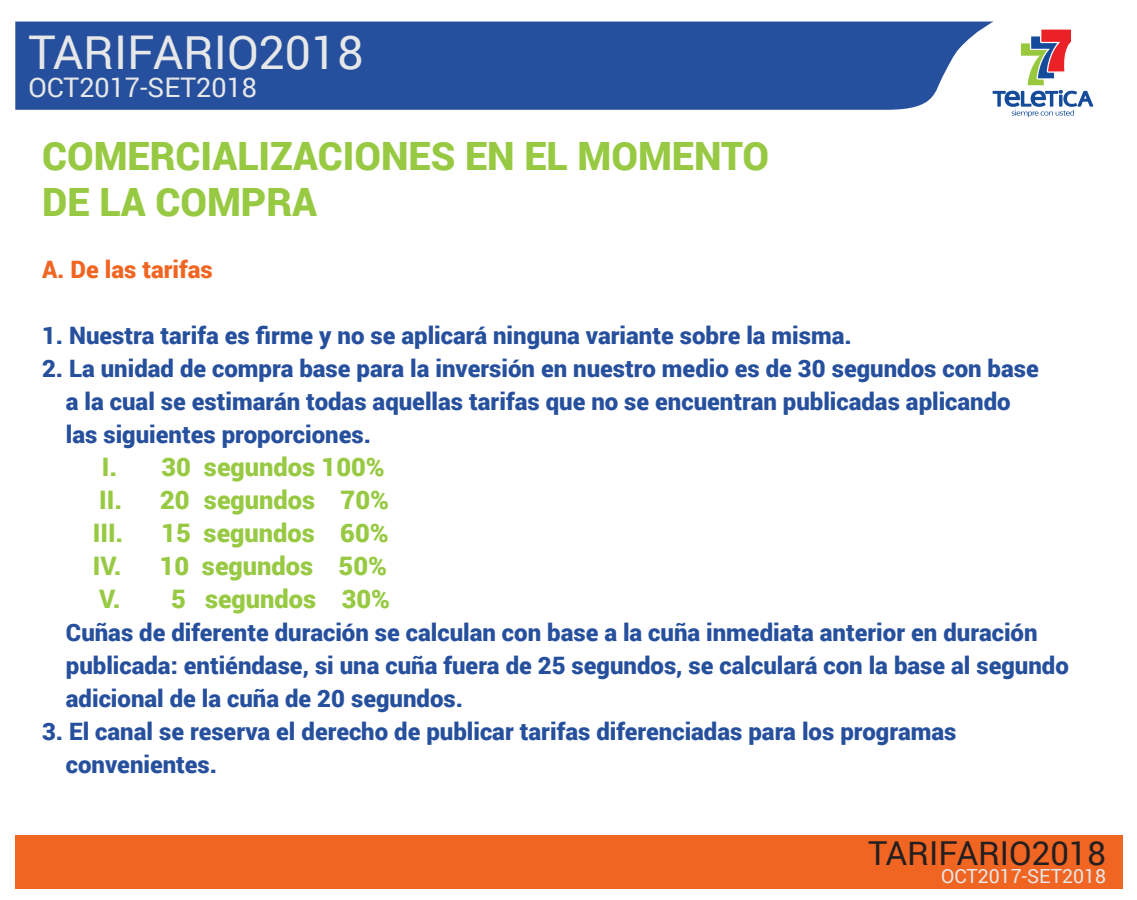
<style>
.page{position:relative;width:1137px;height:900px;background:#fff}
.page>*{position:absolute;margin:0;border:0;box-sizing:border-box;transform-origin:0 0}
.t1{font:46.5px "Roboto";color:#e6e7e8}
.t2{font:900 39px/46.8px "Roboto";color:#97c942}
.t3{font:33px "Roboto";color:#231f20}
.t4{font:27px "Roboto";color:#e6e7e8}
.t5{font:900 25.5px/33px "Roboto";color:#97c942}
.t6{font:900 24px/33px "Roboto";color:#26509d}
.t7{font:900 24px "Roboto";color:#f16522}
.t8{font:19.5px "Roboto";color:#e6e7e8}
</style>
<div class="page">
<div style="left:15px;top:22px;width:978px;height:88px;background:#26509d"></div>
<div style="left:15px;top:835px;width:1108px;height:54px;background:#f16522"></div>
<svg style="left:991px;top:28px;width:103px;height:89px"></svg>
<h1 class="t1" style="left:28px;top:19px;width:337px">TARIFARIO2018</h1>
<p class="t4" style="left:28px;top:68px;width:230px">OCT2017-SET2018</p>
<h2 class="t2" style="left:42px;top:131px;width:729px">COMERCIALIZACIONES EN EL MOMENTO<br>DE LA COMPRA</h2>
<p class="t7" style="left:42px;top:252px;width:172px">A. De las tarifas</p>
<p class="t6" style="left:42px;top:318px;width:811px">1. Nuestra tarifa es firme y no se aplicará ninguna variante sobre la misma.</p>
<p class="t6" style="left:66px;top:351px;width:974px;text-indent:-24px">2. La unidad de compra base para la inversión en nuestro medio es de 30 segundos con base a la cual se estimarán todas aquellas tarifas que no se encuentran publicadas aplicando las siguientes proporciones.</p>
<p class="t5" style="left:93px;top:449px;width:298px;text-indent:9px">I. 30 segundos 100%<br>II. 20 segundos 70%<br>III.</p>
<p class="t5" style="left:93px;top:515px;width:299px;text-align:justify;text-indent:69px">15 segundos 60% IV. 10 segundos 50% V. 5 segundos 30%</p>
<p class="t6" style="left:66px;top:615px;width:1004px">Cuñas de diferente duración se calculan con base a la cuña inmediata anterior en duración publicada: entiéndase, si una cuña fuera de 25 segundos, se calculará con la base al segundo adicional de la cuña de 20 segundos.</p>
<p class="t6" style="left:66px;top:714px;width:892px;text-indent:-24px">3. El canal se reserva el derecho de publicar tarifas diferenciadas para los programas convenientes.</p>
<h3 class="t3" style="left:868px;top:831px;width:239px">TARIFARIO2018</h3>
<p class="t8" style="left:941px;top:862px;width:167px">OCT2017-SET2018</p>
</div>
